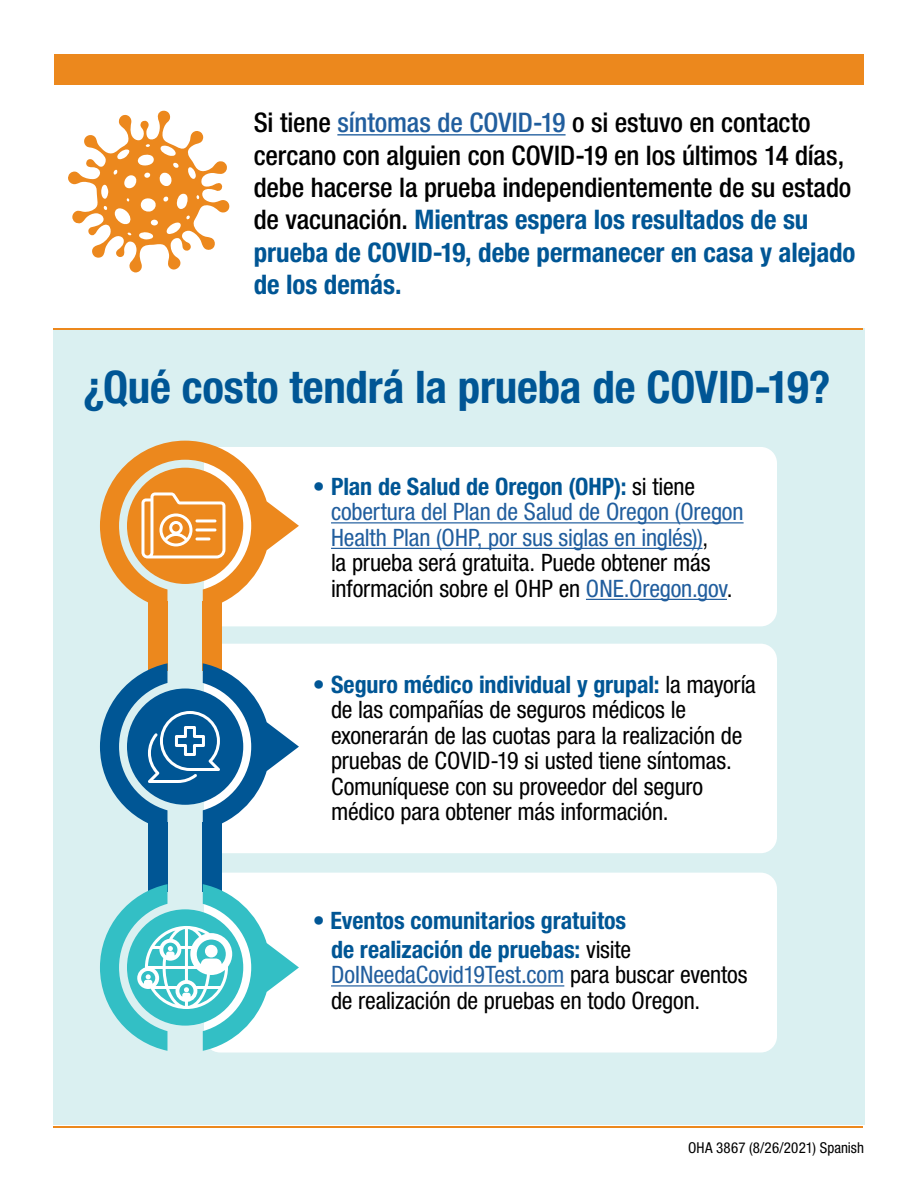
<style>
.page{position:relative;width:918px;height:1188px;background:#fff}
.page>*{position:absolute;margin:0;border:0;box-sizing:border-box;transform-origin:0 0}
.t1{font:700 condensed 45px "Helvetica Neue LT Std";letter-spacing:-.005em;color:#005695}
.t2{font:500 condensed 27px/32.4px "Helvetica Neue LT Std";letter-spacing:-.005em;color:#000}
.t3{font:condensed 24px/25.5px "Helvetica Neue LT Std";letter-spacing:-.01em;color:#000}
.t4{font:condensed 24px/25.5px "Helvetica Neue LT Std";letter-spacing:-.005em;color:#215e9e}
.t5{font:700 condensed 24px/28.8px "Helvetica Neue LT Std";letter-spacing:-.005em;color:#005695;text-align:right}
.t6{font:condensed 15px "Helvetica Neue LT Std";letter-spacing:.005em;color:#000}
.s1{color:#215e9e}
.s2{font-weight:700;color:#005695}
.s3{color:#000}
.s4{font-weight:400;color:#000}
</style>
<div class="page">
<div style="left:53px;top:328px;width:811px;height:797px;background:#daf0f1"></div>
<div style="left:204px;top:873px;width:573px;height:180px;background:#fff;border-radius:16px"></div>
<div style="left:204px;top:447px;width:573px;height:179px;background:#fff;border-radius:16px"></div>
<div style="left:204px;top:644px;width:573px;height:209px;background:#fff;border-radius:16px"></div>
<hr style="left:337px;top:134px;width:229px;height:2px;background:#215e9e">
<div style="left:148px;top:823px;width:19px;height:69px;background:#005695"></div>
<div style="left:203px;top:823px;width:19px;height:69px;background:#005695"></div>
<div style="left:148px;top:602px;width:19px;height:69px;background:#ec881d"></div>
<div style="left:203px;top:602px;width:19px;height:69px;background:#ec881d"></div>
<hr style="left:331px;top:522px;width:413px;height:1px;background:#215e9e">
<hr style="left:331px;top:548px;width:372px;height:1px;background:#215e9e">
<hr style="left:586px;top:599px;width:141px;height:1px;background:#215e9e">
<hr style="left:331px;top:985px;width:233px;height:2px;background:#215e9e">
<hr style="left:53px;top:328px;width:810px;height:2px;background:#ec881d">
<hr style="left:53px;top:1126px;width:810px;height:2px;background:#ec881d">
<svg style="left:100px;top:884px;width:199px;height:167px"></svg>
<svg style="left:100px;top:441px;width:199px;height:168px"></svg>
<svg style="left:100px;top:663px;width:199px;height:167px"></svg>
<svg style="left:68px;top:110px;width:162px;height:162px"></svg>
<div style="left:54px;top:54px;width:810px;height:30px;background:#ec881d"></div>
<p class="t2" style="left:254px;top:106px;width:603px">Si tiene <span class="s1">síntomas de COVID-19</span> o si estuvo en contacto cercano con alguien con COVID-19 en los últimos 14 días, debe hacerse la prueba independientemente de su estado de vacunación. <span class="s2">Mientras espera los resultados de su prueba de COVID-19, debe permanecer en casa y alejado de los demás.</span></p>
<h1 class="t1" style="left:83px;top:359px;width:749px">¿Qué costo tendrá la prueba de COVID-19?</h1>
<p class="t4" style="left:331px;top:474px;width:414px;text-indent:-18px"><span class="s2">• Plan de Salud de Oregon (OHP):</span> <span class="s3">si tiene </span>cobertura del Plan de Salud de Oregon (Oregon Health Plan (OHP, por sus siglas en inglés))<span class="s3">,<br>la prueba será gratuita. Puede obtener más información sobre el OHP en</span> ONE.Oregon.gov<span class="s3">.</span></p>
<p class="t3" style="left:331px;top:671px;width:426px;text-indent:-18px"><span class="s2">• Seguro médico individual y grupal:</span> la mayoría de las compañías de seguros médicos le exonerarán de las cuotas para la realización de pruebas de COVID-19 si usted tiene síntomas.<br>Comuníquese con su proveedor del seguro médico para obtener más información.</p>
<p class="t5" style="left:313px;top:906px;width:320px">• Eventos comunitarios gratuitos de realización de pruebas: <span class="s4">visite</span></p>
<p class="t3" style="left:331px;top:962px;width:418px"><span class="s1">DoINeedaCovid19Test.com</span> para buscar eventos de realización de pruebas en todo Oregon.</p>
<p class="t6" style="left:688px;top:1139px;width:177px">OHA 3867 (8/26/2021) Spanish</p>
</div>
